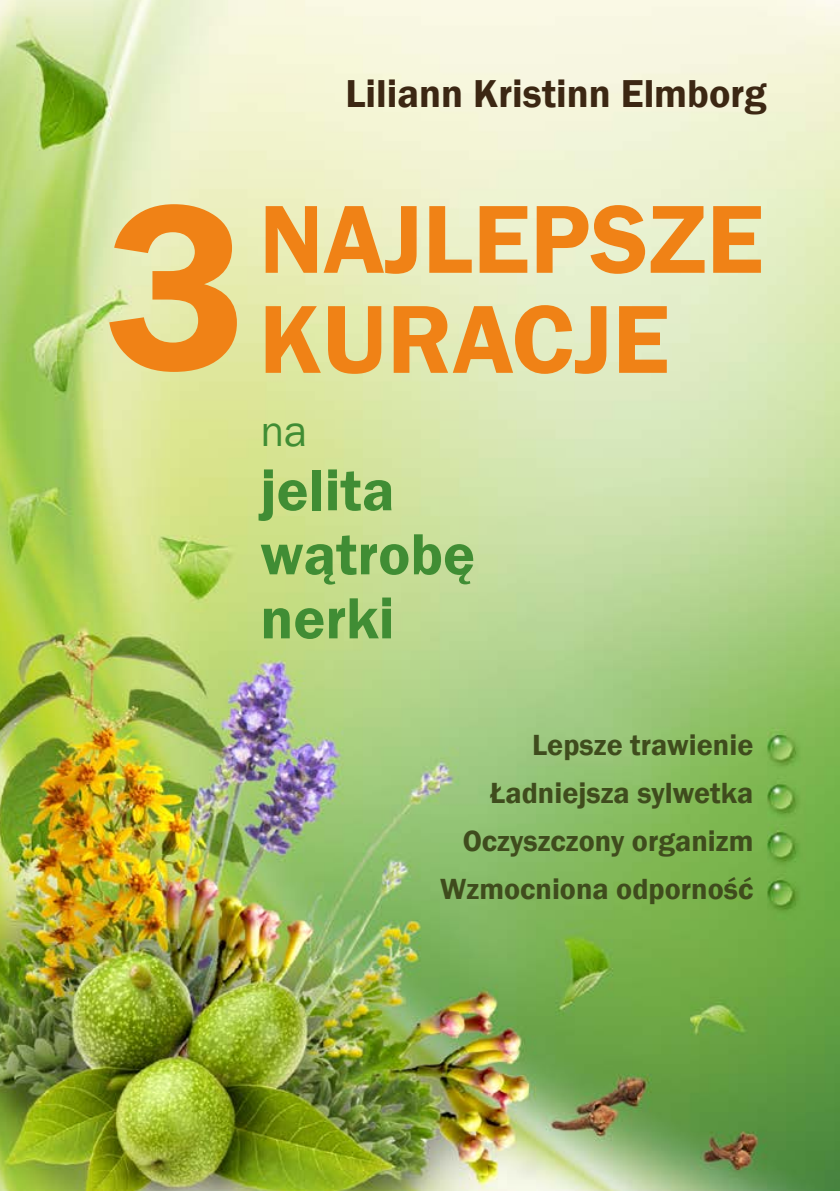
<style>
.page{position:relative;width:840px;height:1191px;background:#fff}
.page>*{position:absolute;margin:0;border:0;box-sizing:border-box;transform-origin:0 0}
.t1{font:600 244px "Franklin Gothic";color:#f08216}
.t2{font:600 100px/100px "Franklin Gothic";color:#f08216}
.t3{font:600 60px/64px "Franklin Gothic";color:#408d34}
.t4{font:44px "Franklin Gothic";color:#408d34}
.t5{font:600 40px "Franklin Gothic";color:#3c2713}
.t6{font:600 30px/48px "Franklin Gothic";color:#3f4c1d;text-align:right}
</style>
<div class="page">
<img style="left:0;top:0;width:839px;height:1191px">
<h3 class="t5" style="left:345px;top:69px;width:422px">Liliann Kristinn Elmborg</h3>
<h1 class="t1" style="left:105px;top:137px;width:144px">3</h1>
<h2 class="t2" style="left:259px;top:191px;width:506px">NAJLEPSZE<br>KURACJE</h2>
<h3 class="t4" style="left:260px;top:404px;width:49px">na</h3>
<h3 class="t3" style="left:260px;top:459px;width:216px">jelita wątrobę nerki</h3>
<p class="t6" style="left:440px;top:721px;width:314px">Lepsze trawienie<br>Ładniejsza sylwetka<br>Oczyszczony organizm<br>Wzmocniona odporność</p>
</div>
